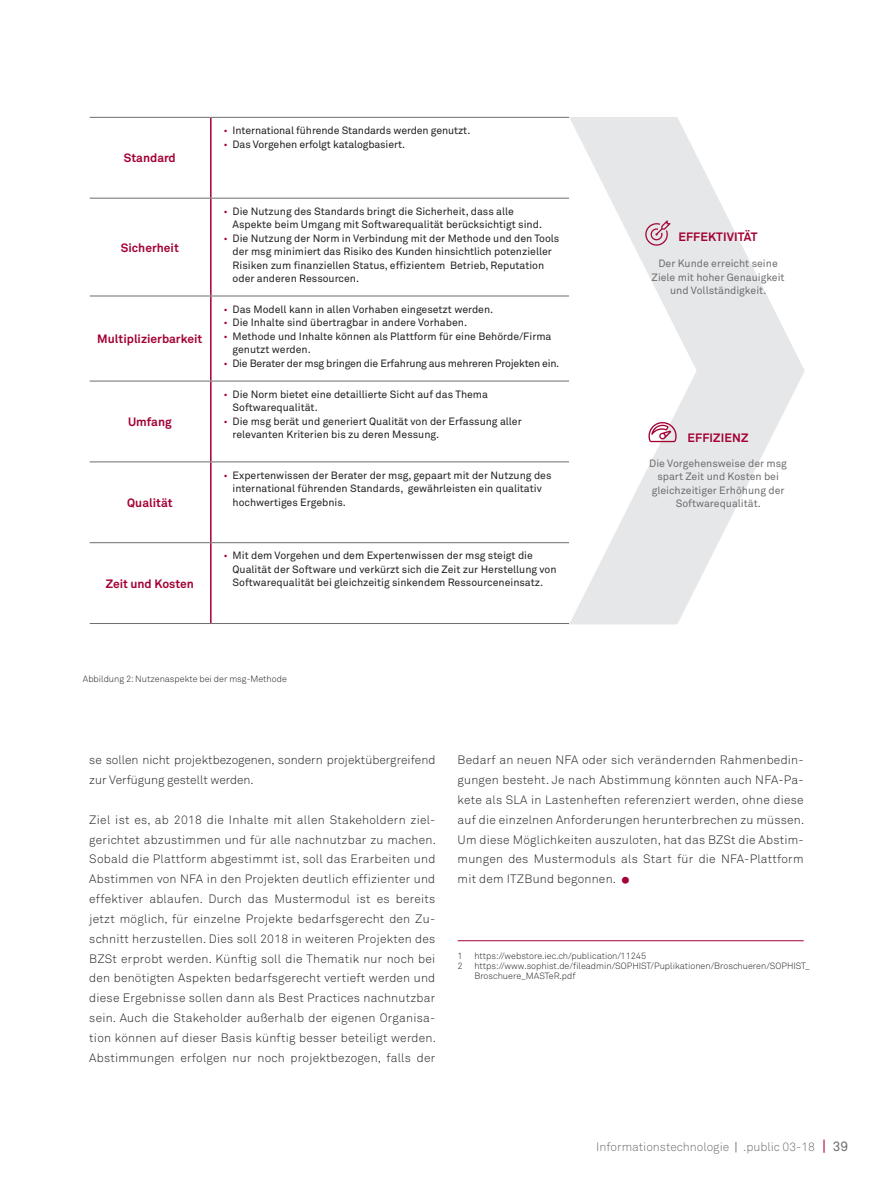
<style>
.page{position:relative;width:893px;height:1191px;background:#fff}
.page>*{position:absolute;margin:0;border:0;box-sizing:border-box;transform-origin:0 0}
.t1{font:300 30px "Akkurat Std";color:#a40133}
.t2{font:300 12px/19.8px "Akkurat Std";letter-spacing:.005em;color:#231f20;text-align:justify}
.t3{font:700 12px "Akkurat Std";color:#a40133}
.t4{font:300 12px "Akkurat Std";color:#6c6d70}
.t5{font:10.5px/13.5px "Akkurat Std";color:#231f20}
.t6{font:10.5px/13.5px "Akkurat Std";color:#6c6d70;text-align:center}
.t7{font:10.5px "Akkurat Std";letter-spacing:-.02em;color:#231f20}
.t8{font:300 9px/10.1px "Akkurat Std";color:#231f20}
.s1{font-weight:300;color:#a40133}
.s2{font-weight:400}
.s3{font-weight:400;font-size:15px;color:#a40133}
.s4{font-weight:400;font-size:13.5px}
</style>
<div class="page">
<svg style="left:569px;top:117px;width:236px;height:507px"></svg>
<svg style="left:212px;top:197px;width:357px;height:347px"></svg>
<hr style="left:210px;top:118px;width:2px;height:80px;background:#a40133">
<hr style="left:210px;top:198px;width:2px;height:98px;background:#a40133">
<hr style="left:210px;top:296px;width:2px;height:85px;background:#a40133">
<hr style="left:210px;top:381px;width:2px;height:80px;background:#a40133">
<hr style="left:210px;top:462px;width:2px;height:80px;background:#a40133">
<hr style="left:210px;top:543px;width:2px;height:80px;background:#a40133">
<hr style="left:90px;top:117px;width:121px;height:1px;background:#6c6d70">
<hr style="left:211px;top:117px;width:358px;height:1px;background:#6c6d70">
<hr style="left:90px;top:198px;width:121px;height:1px;background:#6c6d70">
<hr style="left:211px;top:198px;width:358px;height:1px;background:#6c6d70">
<hr style="left:90px;top:296px;width:121px;height:1px;background:#6c6d70">
<hr style="left:211px;top:296px;width:358px;height:1px;background:#6c6d70">
<hr style="left:90px;top:381px;width:121px;height:1px;background:#6c6d70">
<hr style="left:211px;top:381px;width:358px;height:1px;background:#6c6d70">
<hr style="left:90px;top:461px;width:121px;height:1px;background:#6c6d70">
<hr style="left:211px;top:461px;width:358px;height:1px;background:#6c6d70">
<hr style="left:90px;top:542px;width:121px;height:1px;background:#6c6d70">
<hr style="left:211px;top:542px;width:358px;height:1px;background:#6c6d70">
<hr style="left:90px;top:623px;width:121px;height:1px;background:#6c6d70">
<hr style="left:211px;top:623px;width:358px;height:1px;background:#6c6d70">
<svg style="left:645px;top:220px;width:25px;height:26px"></svg>
<svg style="left:648px;top:422px;width:29px;height:20px"></svg>
<hr style="left:458px;top:940px;width:346px;height:1px;background:#a40133">
<p class="t3" style="left:124px;top:151px;width:53px">Standard</p>
<p class="t3" style="left:121px;top:240px;width:59px">Sicherheit</p>
<p class="t3" style="left:97px;top:331px;width:107px">Multiplizierbarkeit</p>
<p class="t3" style="left:128px;top:414px;width:45px">Umfang</p>
<p class="t3" style="left:127px;top:495px;width:47px">Qualität</p>
<p class="t3" style="left:106px;top:576px;width:89px">Zeit und Kosten</p>
<p class="t5" style="left:224px;top:124px;width:248px"><span class="s1">•</span> International führende Standards werden genutzt.</p>
<p class="t5" style="left:224px;top:137px;width:183px"><span class="s1">•</span> Das Vorgehen erfolgt katalogbasiert.</p>
<p class="t5" style="left:233px;top:204px;width:311px;text-indent:-9px"><span class="s1">•</span> Die Nutzung des Standards bringt die Sicherheit, dass alle<br>Aspekte beim Umgang mit Softwarequalität berücksichtigt sind.</p>
<p class="t5" style="left:233px;top:231px;width:328px;text-indent:-9px"><span class="s1">•</span> Die Nutzung der Norm in Verbindung mit der Methode und den Tools der msg minimiert das Risiko des Kunden hinsichtlich potenzieller Risiken zum finanziellen Status, effizientem Betrieb, Reputation oder anderen Ressourcen.</p>
<p class="t5" style="left:224px;top:302px;width:271px"><span class="s1">•</span> Das Modell kann in allen Vorhaben eingesetzt werden.</p>
<p class="t5" style="left:224px;top:316px;width:245px"><span class="s1">•</span> Die Inhalte sind übertragbar in andere Vorhaben.</p>
<p class="t5" style="left:233px;top:329px;width:320px;text-indent:-9px"><span class="s1">•</span> Methode und Inhalte können als Plattform für eine Behörde/Firma genutzt werden.</p>
<p class="t7" style="left:224px;top:357px;width:337px"><span class="s1">•</span> Die Berater der msg bringen die Erfahrung aus mehreren Projekten ein.</p>
<p class="t5" style="left:233px;top:387px;width:257px;text-indent:-9px"><span class="s1">•</span> Die Norm bietet eine detaillierte Sicht auf das Thema<br>Softwarequalität.</p>
<p class="t5" style="left:233px;top:414px;width:291px;text-indent:-9px"><span class="s1">•</span> Die msg berät und generiert Qualität von der Erfassung aller relevanten Kriterien bis zu deren Messung.</p>
<p class="t5" style="left:233px;top:468px;width:320px;text-indent:-9px"><span class="s1">•</span> Expertenwissen der Berater der msg, gepaart mit der Nutzung des international führenden Standards, gewährleisten ein qualitativ hochwertiges Ergebnis.</p>
<p class="t5" style="left:233px;top:549px;width:326px;text-indent:-9px"><span class="s1">•</span> Mit dem Vorgehen und dem Expertenwissen der msg steigt die<br>Qualität der Software und verkürzt sich die Zeit zur Herstellung von<br>Softwarequalität bei gleichzeitig sinkendem Ressourceneinsatz.</p>
<p class="t8" style="left:83px;top:674px;width:205px">Abbildung 2: Nutzenaspekte bei der msg-Methode</p>
<p class="t3" style="left:678px;top:230px;width:81px">EFFEKTIVITÄT</p>
<p class="t6" style="left:652px;top:257px;width:135px">Der Kunde erreicht seine<br>Ziele mit hoher Genauigkeit und Vollständigkeit.</p>
<p class="t3" style="left:688px;top:430px;width:62px">EFFIZIENZ</p>
<p class="t6" style="left:649px;top:456px;width:139px">Die Vorgehensweise der msg spart Zeit und Kosten bei gleichzeitiger Erhöhung der<br>Softwarequalität.</p>
<p class="t2" style="left:89px;top:750px;width:348px">se sollen nicht projektbezogenen, sondern projektübergreifend zur Verfügung gestellt werden.</p>
<p class="t2" style="left:89px;top:809px;width:348px">Ziel ist es, ab 2018 die Inhalte mit allen Stakeholdern ziel&shy;gerichtet abzustimmen und für alle nachnutzbar zu machen.<br>Sobald die Plattform abgestimmt ist, soll das Erarbeiten und Abstimmen von NFA in den Projekten deutlich effizienter und effektiver ablaufen. Durch das Mustermodul ist es bereits jetzt möglich, für einzelne Projekte bedarfsgerecht den Zu&shy;schnitt herzustellen. Dies soll 2018 in weiteren Projekten des BZSt erprobt werden. Künftig soll die Thematik nur noch bei den benötigten Aspekten bedarfsgerecht vertieft werden und diese Ergebnisse sollen dann als Best Practices nachnutzbar sein. Auch die Stakeholder außerhalb der eigenen Organisa&shy;tion können auf dieser Basis künftig besser beteiligt werden.<br>Abstimmungen erfolgen nur noch projektbezogen, falls der</p>
<p class="t2" style="left:458px;top:750px;width:348px">Bedarf an neuen NFA oder sich verändernden Rahmenbedin&shy;gungen besteht. Je nach Abstimmung könnten auch NFA-Pa&shy;kete als SLA in Lastenheften referenziert werden, ohne diese auf die einzelnen Anforderungen herunterbrechen zu müssen.<br>Um diese Möglichkeiten auszuloten, hat das BZSt die Abstim&shy;mungen des Mustermoduls als Start für die NFA-Plattform mit dem ITZBund begonnen.</p>
<h1 class="t1" style="left:619px;top:860px;width:14px">•</h1>
<p class="t8" style="left:458px;top:950px;width:7px">1</p>
<p class="t8" style="left:474px;top:950px;width:173px">https://webstore.iec.ch/publication/11245</p>
<p class="t8" style="left:458px;top:960px;width:7px">2</p>
<p class="t8" style="left:474px;top:960px;width:337px">https://www.sophist.de/fileadmin/SOPHIST/Puplikationen/Broschueren/SOPHIST_<br>Broschuere_MASTeR.pdf</p>
<p class="t4" style="left:596px;top:1140px;width:254px">Informationstechnologie <span class="s2">|</span> .public 03-18 <span class="s3">|</span> <span class="s4">39</span></p>
</div>
